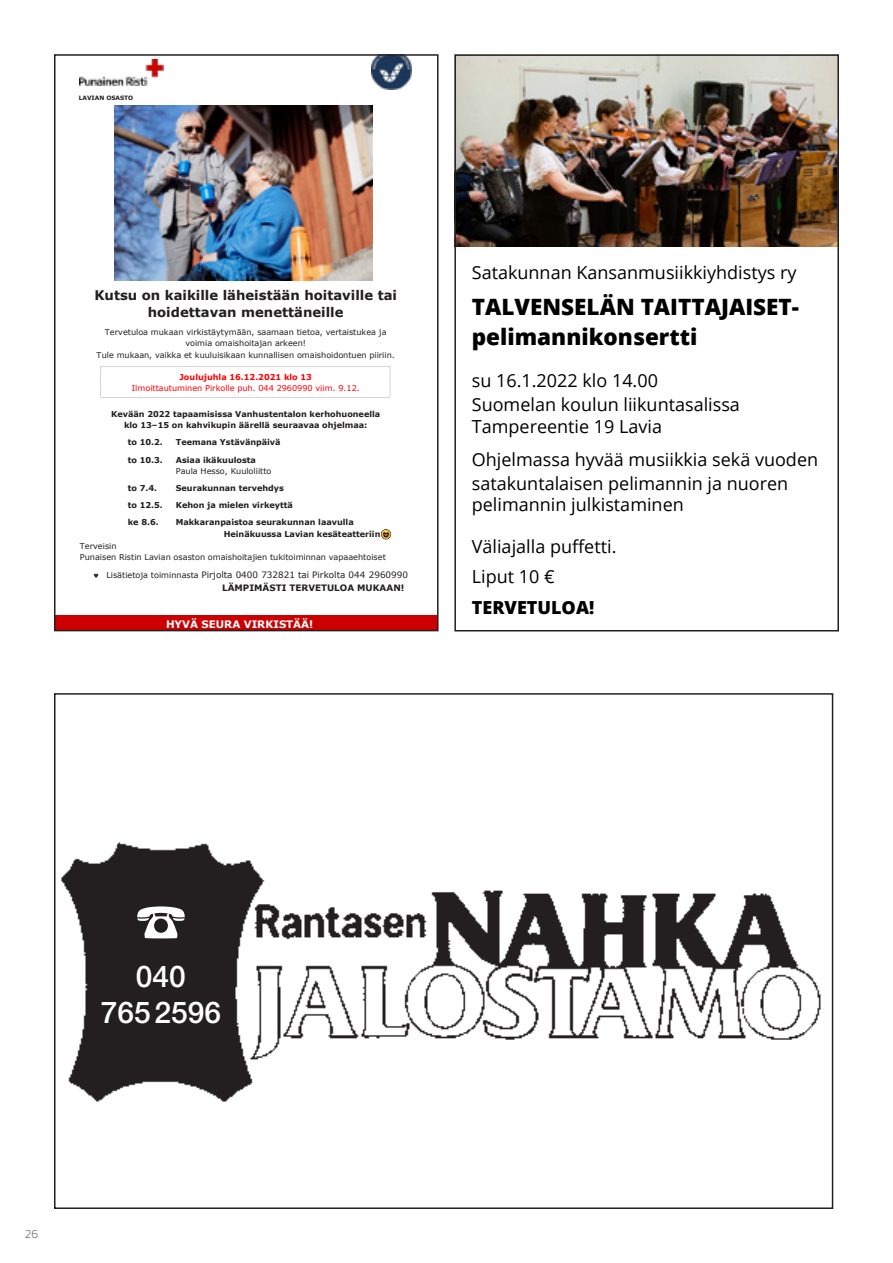
<style>
.page{position:relative;width:893px;height:1263px;background:#fff}
.page>*{position:absolute;margin:0;border:0;box-sizing:border-box;transform-origin:0 0}
.t1{font:500 30px/36px "Helvetica Neue";color:#fff;text-align:center}
.Text_body{font:800 22.5px/30.6px "Open Sans";color:#000}
.Text_body-2{font:18px/21.6px "Open Sans";color:#000}
.Text_body-3{font:800 18px "Open Sans";color:#000}
.t2{font:700 13.2px/17.2px "Verdana";color:#231f20;text-align:center}
.t3{font:200 12px "Titillium Web";color:#231f20}
.t4{font:700 10.35px "Verdana";color:#fff}
.t5{font:8.85px/12.3px "Verdana";color:#231f20}
.t6{font:8.1px/11.2px "Verdana";color:#231f20}
.t7{font:700 8.1px/11.4px "Verdana";color:#231f20;text-align:center}
.t8{font:8.1px/11.2px "Verdana";color:#f00;text-align:center}
.t9{font:700 5.85px "Verdana";color:#231f20}
.s1{font-weight:700}
.s2{font-size:8.1px}
</style>
<div class="page">
<img style="left:61px;top:842px;width:760px;height:260px">
<svg style="left:137px;top:906px;width:48px;height:32px"></svg>
<img style="left:372px;top:57px;width:39px;height:33px">
<img style="left:80px;top:59px;width:84px;height:26px">
<div style="left:55px;top:615px;width:383px;height:16px;background:#c00"></div>
<svg style="left:101px;top:366px;width:289px;height:32px"></svg>
<img style="left:115px;top:106px;width:257px;height:174px">
<div style="left:54px;top:54px;width:385px;height:577px;border:2px solid #231f20"></div>
<img style="left:457px;top:57px;width:379px;height:189px">
<div style="left:454px;top:54px;width:385px;height:577px;border:2px solid #231f20"></div>
<p class="t9" style="left:79px;top:94px;width:56px">LAVIAN OSASTO</p>
<p class="t2" style="left:94px;top:286px;width:304px">Kutsu on kaikille läheistään hoitaville tai hoidettavan menettäneille</p>
<p class="t6" style="left:97px;top:326px;width:300px;text-align:center">Tervetuloa mukaan virkistäytymään, saamaan tietoa, vertaistukea ja voimia omaishoitajan arkeen!<br>Tule mukaan, vaikka et kuuluisikaan kunnallisen omaishoidontuen piiriin.</p>
<p class="t8" style="left:132px;top:371px;width:229px"><span class="s1">Joulujuhla 16.12.2021 klo 13<br></span>Ilmoittautuminen Pirkolle puh. 044 2960990 viim. 9.12.</p>
<p class="t7" style="left:111px;top:408px;width:271px">Kevään 2022 tapaamisissa Vanhustentalon kerhohuoneella klo 13–15 on kahvikupin äärellä seuraavaa ohjelmaa:</p>
<p class="t7" style="left:128px;top:437px;width:37px">to 10.2.</p>
<p class="t7" style="left:176px;top:437px;width:106px">Teemana Ystävänpäivä</p>
<p class="t7" style="left:128px;top:454px;width:37px">to 10.3.</p>
<p class="t6" style="left:176px;top:454px;width:97px"><span class="s1">Asiaa ikäkuulosta<br></span>Paula Hesso, Kuuloliitto</p>
<p class="t7" style="left:128px;top:482px;width:31px">to 7.4.</p>
<p class="t7" style="left:176px;top:482px;width:110px">Seurakunnan tervehdys</p>
<p class="t7" style="left:128px;top:499px;width:37px">to 12.5.</p>
<p class="t7" style="left:176px;top:499px;width:119px">Kehon ja mielen virkeyttä</p>
<p class="t7" style="left:128px;top:516px;width:32px">ke 8.6.</p>
<p class="t7" style="left:224px;top:516px;width:158px;line-height:11.9px;text-align:left;text-indent:-48px">Makkaranpaistoa seurakunnan laavulla<br>Heinäkuussa Lavian kesäteatteriin</p>
<p class="t6" style="left:80px;top:540px;width:307px">Terveisin<br>Punaisen Ristin Lavian osaston omaishoitajien tukitoiminnan vapaaehtoiset</p>
<p class="t5" style="left:222px;top:569px;width:187px;text-indent:-116px"><span class="s2">Lisätietoja toiminnasta</span> Pirjolta 0400 732821 tai Pirkolta 044 2960990<br><span class="s1">LÄMPIMÄSTI TERVETULOA MUKAAN!</span></p>
<p class="t4" style="left:166px;top:617px;width:149px">HYVÄ SEURA VIRKISTÄÄ!</p>
<p class="Text_body-2" style="left:472px;top:261px;width:326px">Satakunnan Kansanmusiikkiyhdistys ry</p>
<p class="Text_body" style="left:472px;top:290px;width:329px">TALVENSELÄN TAITTAJAISET&shy;pelimannikonsertti</p>
<p class="Text_body-2" style="left:472px;top:369px;width:188px">su 16.1.2022 klo 14.00</p>
<p class="Text_body-2" style="left:472px;top:393px;width:270px">Suomelan koulun liikuntasalissa<br>Tampereentie 19 Lavia</p>
<p class="Text_body-2" style="left:472px;top:448px;width:348px">Ohjelmassa hyvää musiikkia sekä vuoden</p>
<p class="Text_body-2" style="left:472px;top:472px;width:318px">satakuntalaisen pelimannin ja nuoren pelimannin julkistaminen</p>
<p class="Text_body-2" style="left:472px;top:535px;width:146px">Väliajalla puffetti.</p>
<p class="Text_body-2" style="left:472px;top:566px;width:84px">Liput 10 €</p>
<p class="Text_body-3" style="left:472px;top:594px;width:124px">TERVETULOA!</p>
<p class="t1" style="left:101px;top:957px;width:122px">040<br>7652596</p>
<h3 class="t3" style="left:25px;top:1225px;width:15px">26</h3>
</div>
